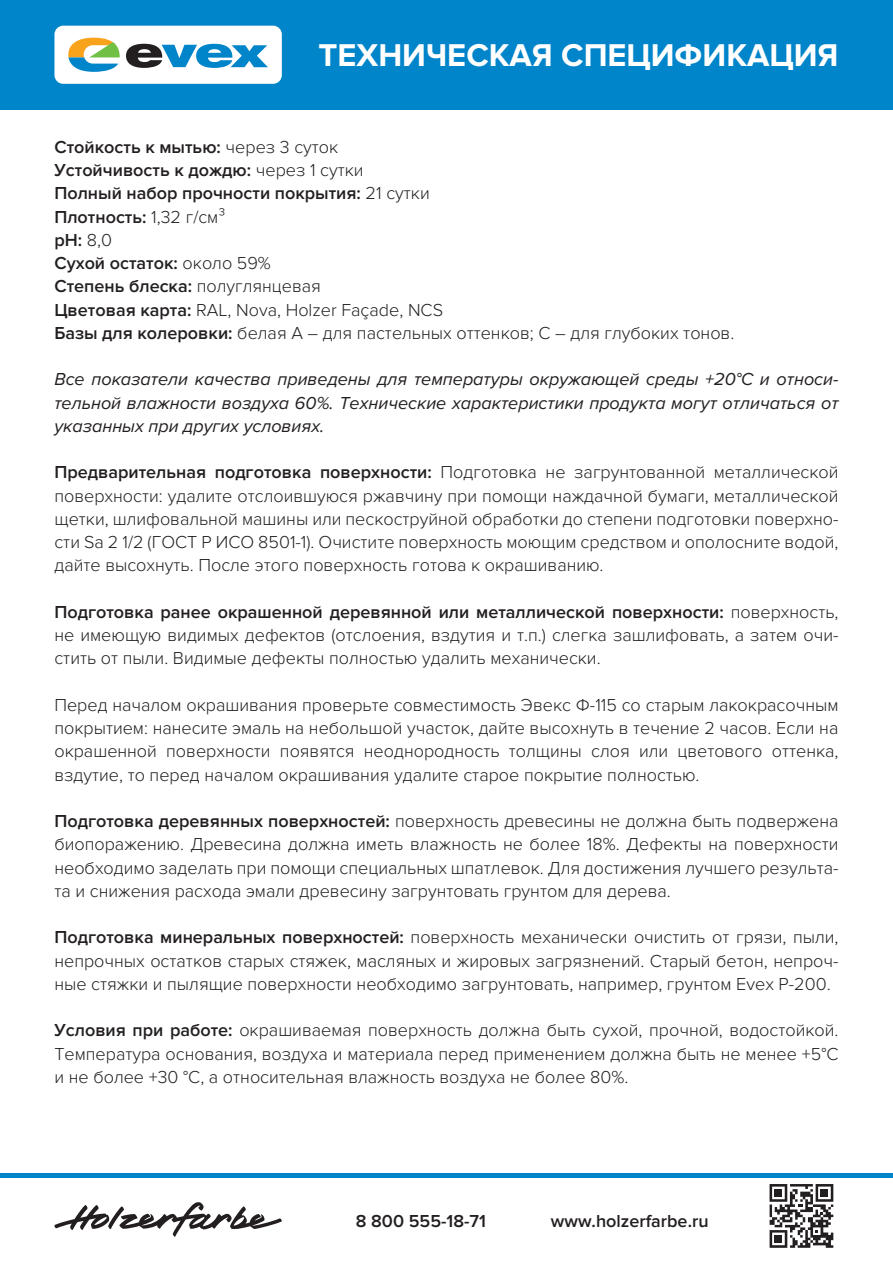
<style>
.page{position:relative;width:893px;height:1263px;background:#fff}
.page>*{position:absolute;margin:0;border:0;box-sizing:border-box;transform-origin:0 0}
.t1{font:700 32.7px "Proxima Nova";color:#fff}
.t2{font:300 18px/23.2px "Proxima Nova";color:#231f20;text-align:justify}
.t3{font:600 18px/23.2px "Proxima Nova";color:#231f20}
.t4{font:italic 18px/23.2px "Proxima Nova";color:#231f20;text-align:justify}
.s1{font-weight:300}
.s2{font-weight:600}
</style>
<div class="page">
<div style="left:0;top:0;width:893px;height:110px;background:#0084ca"></div>
<div style="left:0;top:1173px;width:893px;height:5px;background:#0084ca"></div>
<div style="left:54px;top:26px;width:228px;height:58px;background:#fff;border-radius:9px"></div>
<svg style="left:126px;top:44px;width:142px;height:24px"></svg>
<svg style="left:68px;top:38px;width:52px;height:34px"></svg>
<svg style="left:54px;top:1202px;width:228px;height:35px"></svg>
<svg style="left:769px;top:1184px;width:64px;height:64px"></svg>
<div style="left:775px;top:1189px;width:7px;height:8px;background:#231f20"></div>
<div style="left:821px;top:1189px;width:7px;height:8px;background:#231f20"></div>
<div style="left:775px;top:1235px;width:7px;height:8px;background:#231f20"></div>
<h1 class="t1" style="left:319px;top:36px;width:521px">ТЕХНИЧЕСКАЯ СПЕЦИФИКАЦИЯ</h1>
<p class="t3" style="left:54px;top:135px;width:681px">Стойкость к мытью: <span class="s1">через 3 суток<br></span>Устойчивость к дождю: <span class="s1">через 1 сутки<br></span>Полный набор прочности покрытия: <span class="s1">21 сутки<br></span>Плотность: <span class="s1">1,32 г/см³<br></span>рН: <span class="s1">8,0<br></span>Сухой остаток: <span class="s1">около 59%<br></span>Степень блеска: <span class="s1">полуглянцевая<br></span>Цветовая карта: <span class="s1">RAL, Nova, Holzer Façade, NCS<br></span>Базы для колеровки: <span class="s1">белая А – для пастельных оттенков; С – для глубоких тонов.</span></p>
<p class="t4" style="left:54px;top:368px;width:786px">Все показатели качества приведены для температуры окружающей среды +20°C и относи&shy;тельной влажности воздуха 60%. Технические характеристики продукта могут отличаться от указанных при других условиях.</p>
<p class="t2" style="left:54px;top:461px;width:786px"><span class="s2">Предварительная подготовка поверхности:</span> Подготовка не загрунтованной металлической поверхности: удалите отслоившуюся ржавчину при помощи наждачной бумаги, металлической щетки, шлифовальной машины или пескоструйной обработки до степени подготовки поверхно&shy;сти Sa 2 1/2 (ГОСТ Р ИСО 8501-1). Очистите поверхность моющим средством и ополосните водой, дайте высохнуть. После этого поверхность готова к окрашиванию.</p>
<p class="t2" style="left:54px;top:600px;width:786px"><span class="s2">Подготовка ранее окрашенной деревянной или металлической поверхности:</span> поверхность, не имеющую видимых дефектов (отслоения, вздутия и т.п.) слегка зашлифовать, а затем очи&shy;стить от пыли. Видимые дефекты полностью удалить механически.</p>
<p class="t2" style="left:54px;top:693px;width:786px">Перед началом окрашивания проверьте совместимость Эвекс Ф-115 со старым лакокрасочным покрытием: нанесите эмаль на небольшой участок, дайте высохнуть в течение 2 часов. Если на окрашенной поверхности появятся неоднородность толщины слоя или цветового оттенка, вздутие, то перед началом окрашивания удалите старое покрытие полностью.</p>
<p class="t2" style="left:54px;top:810px;width:786px"><span class="s2">Подготовка деревянных поверхностей:</span> поверхность древесины не должна быть подвержена биопоражению. Древесина должна иметь влажность не более 18%. Дефекты на поверхности необходимо заделать при помощи специальных шпатлевок. Для достижения лучшего результа&shy;та и снижения расхода эмали древесину загрунтовать грунтом для дерева.</p>
<p class="t2" style="left:54px;top:926px;width:786px"><span class="s2">Подготовка минеральных поверхностей:</span> поверхность механически очистить от грязи, пыли, непрочных остатков старых стяжек, масляных и жировых загрязнений. Старый бетон, непроч&shy;ные стяжки и пылящие поверхности необходимо загрунтовать, например, грунтом Evex P-200.</p>
<p class="t2" style="left:54px;top:1019px;width:786px"><span class="s2">Условия при работе:</span> окрашиваемая поверхность должна быть сухой, прочной, водостойкой.<br>Температура основания, воздуха и материала перед применением должна быть не менее +5°С и не более +30 °С, а относительная влажность воздуха не более 80%.</p>
<p class="t3" style="left:356px;top:1210px;width:132px">8 800 555-18-71</p>
<p class="t3" style="left:551px;top:1210px;width:159px">www.holzerfarbe.ru</p>
</div>
